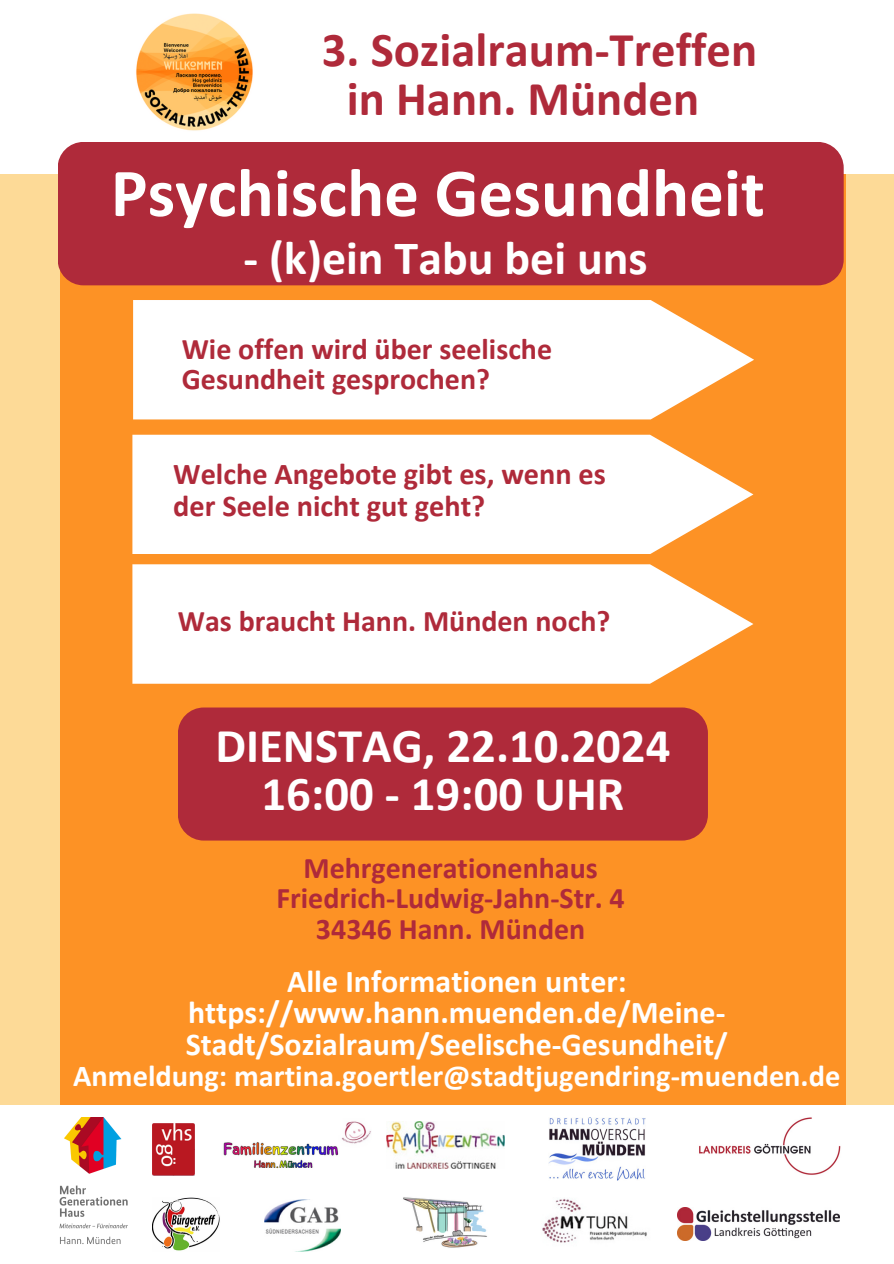
<style>
.page{position:relative;width:894px;height:1264px;background:#fff}
.page>*{position:absolute;margin:0;border:0;box-sizing:border-box;transform-origin:0 0}
.t1{font:700 69px "Calibri";color:#fff}
.t2{font:700 48.75px/48.3px "Calibri";color:#fff;text-align:center}
.t3{font:700 48.75px/48.3px "Calibri";color:#af2a3a}
.t4{font:700 48px "Calibri";color:#fff}
.t5{font:700 31.95px "Calibri";color:#fff}
.t6{font:700 31.8px/31.5px "Calibri";color:#fff}
.t7{font:700 30.45px "Calibri";color:#fff}
.t8{font:700 30.3px "Calibri";color:#af2a3a}
.t9{font:700 30px "Calibri";color:#af2a3a}
</style>
<div class="page">
<div style="left:0;top:0;width:893px;height:1263px;background:#fdda97"></div>
<div style="left:60px;top:173px;width:785px;height:932px;background:#fd9225"></div>
<div style="left:0;top:1105px;width:893px;height:158px;background:#fff"></div>
<img style="left:699px;top:1117px;width:142px;height:58px">
<svg style="left:133px;top:300px;width:621px;height:119px;background:#fef6ed"></svg>
<svg style="left:132px;top:435px;width:621px;height:119px;background:#fef6ed"></svg>
<svg style="left:132px;top:564px;width:621px;height:119px;background:#fef5ec"></svg>
<div style="left:178px;top:707px;width:529px;height:133px;background:#af2a3a;border-radius:26px"></div>
<div style="left:0;top:0;width:893px;height:173px;background:#fff"></div>
<img style="left:136px;top:13px;width:117px;height:118px">
<div style="left:58px;top:142px;width:785px;height:143px;background:#af2a3a;border-radius:26px"></div>
<img style="left:548px;top:1117px;width:97px;height:63px">
<img style="left:60px;top:1117px;width:68px;height:128px">
<img style="left:152px;top:1197px;width:68px;height:54px">
<img style="left:542px;top:1198px;width:105px;height:45px">
<img style="left:386px;top:1121px;width:118px;height:47px">
<img style="left:152px;top:1123px;width:42px;height:51px">
<img style="left:677px;top:1207px;width:162px;height:33px">
<img style="left:223px;top:1121px;width:148px;height:48px">
<img style="left:265px;top:1199px;width:75px;height:52px">
<img style="left:403px;top:1197px;width:84px;height:51px">
<p class="t3" style="left:347px;top:30px;width:411px;text-indent:-25px">3. Sozialraum-Treffen in Hann. Münden</p>
<p class="t1" style="left:111px;top:164px;width:655px">Psychische Gesundheit</p>
<p class="t4" style="left:243px;top:238px;width:405px">- (k)ein Tabu bei uns</p>
<p class="t9" style="left:182px;top:336px;width:372px">Wie offen wird über seelische</p>
<p class="t9" style="left:182px;top:366px;width:310px">Gesundheit gesprochen?</p>
<p class="t8" style="left:173px;top:461px;width:434px">Welche Angebote gibt es, wenn es</p>
<p class="t8" style="left:173px;top:493px;width:313px">der Seele nicht gut geht?</p>
<p class="t9" style="left:178px;top:609px;width:434px">Was braucht Hann. Münden noch?</p>
<h3 class="t2" style="left:215px;top:725px;width:456px">DIENSTAG, 22.10.2024<br>16:00 - 19:00 UHR</h3>
<p class="t9" style="left:303px;top:855px;width:296px">Mehrgenerationenhaus</p>
<p class="t9" style="left:276px;top:885px;width:350px">Friedrich-Ludwig-Jahn-Str. 4</p>
<p class="t9" style="left:316px;top:916px;width:271px">34346 Hann. Münden</p>
<p class="t5" style="left:287px;top:967px;width:341px">Alle Informationen unter:</p>
<p class="t6" style="left:186px;top:999px;width:543px">https://www.hann.muenden.de/Meine-<br>Stadt/Sozialraum/Seelische-Gesundheit/</p>
<p class="t7" style="left:73px;top:1063px;width:768px">Anmeldung: martina.goertler@stadtjugendring-muenden.de</p>
</div>
